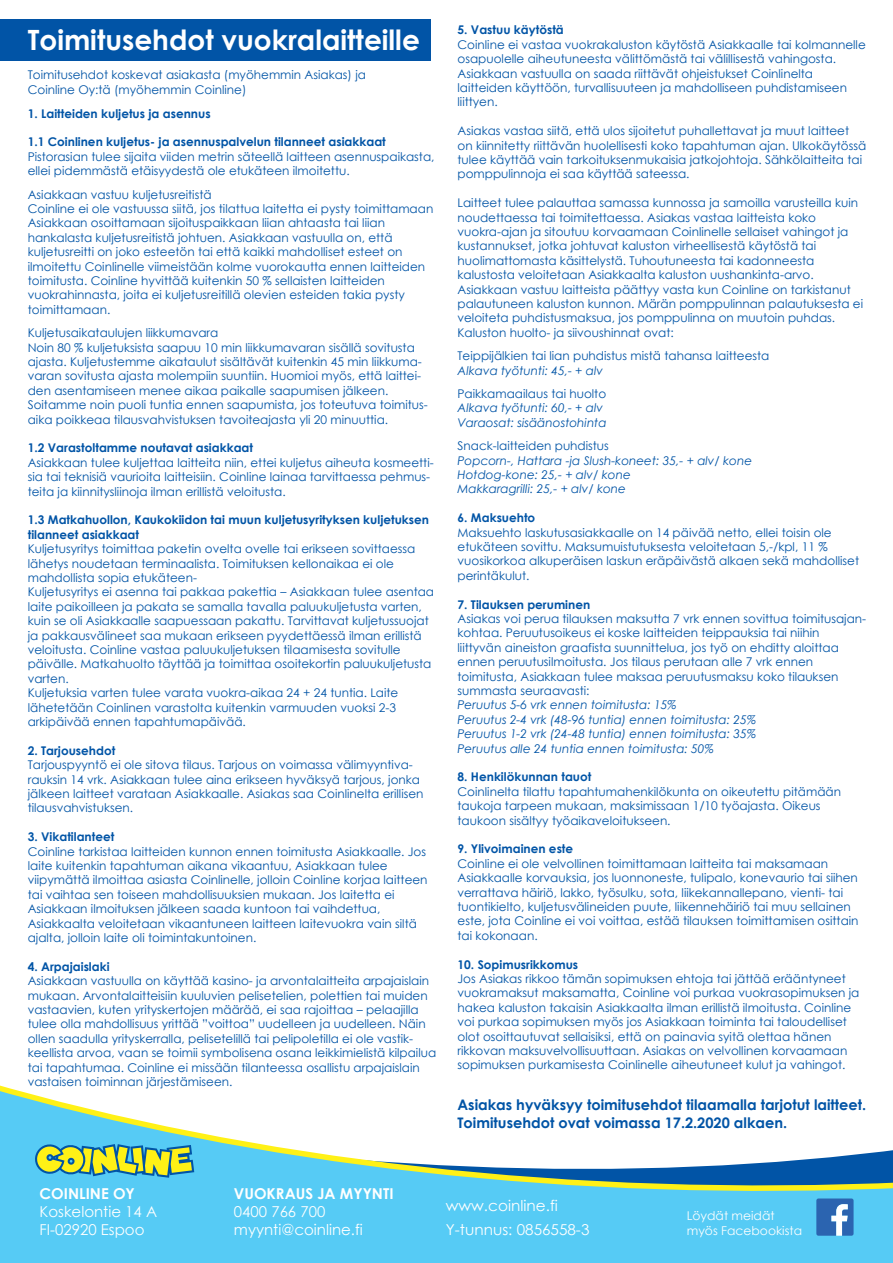
<style>
.page{position:relative;width:893px;height:1263px;background:#fff}
.page>*{position:absolute;margin:0;border:0;box-sizing:border-box;transform-origin:0 0}
.t1{font:700 27.9px "Century Gothic";color:#fff}
.t2{font:15px/18px "Century Gothic";color:#fff}
.t3{font:700 15px "Century Gothic";color:#fff}
.t4{font:700 14.55px/17.4px "Century Gothic";color:#0154a6}
.t5{font:12.15px/14.5px "Century Gothic";color:#fff}
.t6{font:12px/14.4px "Century Gothic";color:#0154a6}
.t7{font:700 12px/14.4px "Century Gothic";color:#0154a6}
.t8{font:italic 12px/14.4px "Century Gothic";color:#0154a6}
</style>
<div class="page">
<div style="left:0;top:19px;width:430px;height:42px;background:#0154a6"></div>
<svg style="left:0;top:1086px;width:893px;height:177px;fill:#56cbf5"></svg>
<svg style="left:816px;top:1198px;width:38px;height:38px"></svg>
<svg style="left:34px;top:1143px;width:160px;height:35px;background:#90bd74"></svg>
<h1 class="t1" style="left:28px;top:18px;width:394px">Toimitusehdot vuokralaitteille</h1>
<p class="t6" style="left:28px;top:67px;width:340px">Toimitusehdot koskevat asiakasta (myöhemmin Asiakas) ja<br>Coinline Oy:tä (myöhemmin Coinline)</p>
<p class="t7" style="left:28px;top:105px;width:184px">1. Laitteiden kuljetus ja asennus</p>
<p class="t7" style="left:28px;top:134px;width:360px">1.1 Coinlinen kuljetus- ja asennuspalvelun tilanneet asiakkaat</p>
<p class="t6" style="left:28px;top:149px;width:408px">Pistorasian tulee sijaita viiden metrin säteellä laitteen asennuspaikasta, ellei pidemmästä etäisyydestä ole etukäteen ilmoitettu.</p>
<p class="t6" style="left:28px;top:187px;width:407px">Asiakkaan vastuu kuljetusreitistä<br>Coinline ei ole vastuussa siitä, jos tilattua laitetta ei pysty toimittamaan Asiakkaan osoittamaan sijoituspaikkaan liian ahtaasta tai liian hankalasta kuljetusreitistä johtuen. Asiakkaan vastuulla on, että kuljetusreitti on joko esteetön tai että kaikki mahdolliset esteet on ilmoitettu Coinlinelle viimeistään kolme vuorokautta ennen laitteiden toimitusta. Coinline hyvittää kuitenkin 50 % sellaisten laitteiden vuokrahinnasta, joita ei kuljetusreitillä olevien esteiden takia pysty toimittamaan.</p>
<p class="t6" style="left:28px;top:325px;width:401px">Kuljetusaikataulujen liikkumavara<br>Noin 80 % kuljetuksista saapuu 10 min liikkumavaran sisällä sovitusta ajasta. Kuljetustemme aikataulut sisältävät kuitenkin 45 min liikkuma&shy;varan sovitusta ajasta molempiin suuntiin. Huomioi myös, että laittei&shy;den asentamiseen menee aikaa paikalle saapumisen jälkeen.<br>Soitamme noin puoli tuntia ennen saapumista, jos toteutuva toimitus&shy;aika poikkeaa tilausvahvistuksen tavoiteajasta yli 20 minuuttia.</p>
<p class="t7" style="left:28px;top:440px;width:227px">1.2 Varastoltamme noutavat asiakkaat</p>
<p class="t6" style="left:28px;top:455px;width:407px">Asiakkaan tulee kuljettaa laitteita niin, ettei kuljetus aiheuta kosmeetti&shy;sia tai teknisiä vaurioita laitteisiin. Coinline lainaa tarvittaessa pehmus&shy;teita ja kiinnitysliinoja ilman erillistä veloitusta.</p>
<p class="t7" style="left:28px;top:512px;width:403px">1.3 Matkahuollon, Kaukokiidon tai muun kuljetusyrityksen kuljetuksen tilanneet asiakkaat</p>
<p class="t6" style="left:28px;top:541px;width:408px">Kuljetusyritys toimittaa paketin ovelta ovelle tai erikseen sovittaessa lähetys noudetaan terminaalista. Toimituksen kellonaikaa ei ole mahdollista sopia etukäteen-<br>Kuljetusyritys ei asenna tai pakkaa pakettia – Asiakkaan tulee asentaa laite paikoilleen ja pakata se samalla tavalla paluukuljetusta varten, kuin se oli Asiakkaalle saapuessaan pakattu. Tarvittavat kuljetussuojat ja pakkausvälineet saa mukaan erikseen pyydettäessä ilman erillistä veloitusta. Coinline vastaa paluukuljetuksen tilaamisesta sovitulle päivälle. Matkahuolto täyttää ja toimittaa osoitekortin paluukuljetusta varten.<br>Kuljetuksia varten tulee varata vuokra-aikaa 24 + 24 tuntia. Laite lähetetään Coinlinen varastolta kuitenkin varmuuden vuoksi 2-3 arkipäivää ennen tapahtumapäivää.</p>
<p class="t7" style="left:28px;top:743px;width:89px">2. Tarjousehdot</p>
<p class="t6" style="left:28px;top:757px;width:397px">Tarjouspyyntö ei ole sitova tilaus. Tarjous on voimassa välimyyntiva&shy;rauksin 14 vrk. Asiakkaan tulee aina erikseen hyväksyä tarjous, jonka jälkeen laitteet varataan Asiakkaalle. Asiakas saa Coinlinelta erillisen tilausvahvistuksen.</p>
<p class="t7" style="left:28px;top:829px;width:88px">3. Vikatilanteet</p>
<p class="t6" style="left:28px;top:844px;width:401px">Coinline tarkistaa laitteiden kunnon ennen toimitusta Asiakkaalle. Jos laite kuitenkin tapahtuman aikana vikaantuu, Asiakkaan tulee viipymättä ilmoittaa asiasta Coinlinelle, jolloin Coinline korjaa laitteen tai vaihtaa sen toiseen mahdollisuuksien mukaan. Jos laitetta ei Asiakkaan ilmoituksen jälkeen saada kuntoon tai vaihdettua, Asiakkaalta veloitetaan vikaantuneen laitteen laitevuokra vain siltä ajalta, jolloin laite oli toimintakuntoinen.</p>
<p class="t7" style="left:28px;top:959px;width:83px">4. Arpajaislaki</p>
<p class="t6" style="left:28px;top:973px;width:410px">Asiakkaan vastuulla on käyttää kasino- ja arvontalaitteita arpajaislain mukaan. Arvontalaitteisiin kuuluvien pelisetelien, polettien tai muiden vastaavien, kuten yrityskertojen määrää, ei saa rajoittaa – pelaajilla tulee olla mahdollisuus yrittää ”voittoa” uudelleen ja uudelleen. Näin ollen saadulla yrityskerralla, pelisetelillä tai pelipoletilla ei ole vastik&shy;keellista arvoa, vaan se toimii symbolisena osana leikkimielistä kilpailua tai tapahtumaa. Coinline ei missään tilanteessa osallistu arpajaislain vastaisen toiminnan järjestämiseen.</p>
<p class="t7" style="left:458px;top:22px;width:108px">5. Vastuu käytöstä</p>
<p class="t6" style="left:458px;top:37px;width:410px">Coinline ei vastaa vuokrakaluston käytöstä Asiakkaalle tai kolmannelle osapuolelle aiheutuneesta välittömästä tai välillisestä vahingosta.<br>Asiakkaan vastuulla on saada riittävät ohjeistukset Coinlinelta laitteiden käyttöön, turvallisuuteen ja mahdolliseen puhdistamiseen liittyen.</p>
<p class="t6" style="left:458px;top:123px;width:410px">Asiakas vastaa siitä, että ulos sijoitetut puhallettavat ja muut laitteet on kiinnitetty riittävän huolellisesti koko tapahtuman ajan. Ulkokäytössä tulee käyttää vain tarkoituksenmukaisia jatkojohtoja. Sähkölaitteita tai pomppulinnoja ei saa käyttää sateessa.</p>
<p class="t6" style="left:458px;top:195px;width:407px">Laitteet tulee palauttaa samassa kunnossa ja samoilla varusteilla kuin noudettaessa tai toimitettaessa. Asiakas vastaa laitteista koko vuokra-ajan ja sitoutuu korvaamaan Coinlinelle sellaiset vahingot ja kustannukset, jotka johtuvat kaluston virheellisestä käytöstä tai huolimattomasta käsittelystä. Tuhoutuneesta tai kadonneesta kalustosta veloitetaan Asiakkaalta kaluston uushankinta-arvo.<br>Asiakkaan vastuu laitteista päättyy vasta kun Coinline on tarkistanut palautuneen kaluston kunnon. Märän pomppulinnan palautuksesta ei veloiteta puhdistusmaksua, jos pomppulinna on muutoin puhdas.<br>Kaluston huolto- ja siivoushinnat ovat:</p>
<p class="t6" style="left:458px;top:348px;width:313px">Teippijälkien tai lian puhdistus mistä tahansa laitteesta</p>
<p class="t8" style="left:458px;top:363px;width:147px">Alkava työtunti: 45,- + alv</p>
<p class="t6" style="left:458px;top:386px;width:150px">Paikkamaailaus tai huolto</p>
<p class="t8" style="left:458px;top:401px;width:151px">Alkava työtunti: 60,- + alv<br>Varaosat: sisäänostohinta</p>
<p class="t6" style="left:458px;top:438px;width:153px">Snack-laitteiden puhdistus</p>
<p class="t8" style="left:458px;top:453px;width:296px">Popcorn-, Hattara -ja Slush-koneet: 35,- + alv/ kone<br>Hotdog-kone: 25,- + alv/ kone<br>Makkaragrilli: 25,- + alv/ kone</p>
<p class="t7" style="left:458px;top:510px;width:79px">6. Maksuehto</p>
<p class="t6" style="left:458px;top:525px;width:403px">Maksuehto laskutusasiakkaalle on 14 päivää netto, ellei toisin ole etukäteen sovittu. Maksumuistutuksesta veloitetaan 5,-/kpl, 11 % vuosikorkoa alkuperäisen laskun eräpäivästä alkaen sekä mahdolliset perintäkulut.</p>
<p class="t7" style="left:458px;top:596px;width:134px">7. Tilauksen peruminen</p>
<p class="t6" style="left:458px;top:611px;width:410px">Asiakas voi perua tilauksen maksutta 7 vrk ennen sovittua toimitusajan&shy;kohtaa. Peruutusoikeus ei koske laitteiden teippauksia tai niihin liittyvän aineiston graafista suunnittelua, jos työ on ehditty aloittaa ennen peruutusilmoitusta. Jos tilaus perutaan alle 7 vrk ennen toimitusta, Asiakkaan tulee maksaa peruutusmaksu koko tilauksen summasta seuraavasti:</p>
<p class="t8" style="left:458px;top:698px;width:300px">Peruutus 5-6 vrk ennen toimitusta: 15%<br>Peruutus 2-4 vrk (48-96 tuntia) ennen toimitusta: 25% Peruutus 1-2 vrk (24-48 tuntia) ennen toimitusta: 35% Peruutus alle 24 tuntia ennen toimitusta: 50%</p>
<p class="t7" style="left:458px;top:769px;width:135px">8. Henkilökunnan tauot</p>
<p class="t6" style="left:458px;top:784px;width:385px">Coinlinelta tilattu tapahtumahenkilökunta on oikeutettu pitämään taukoja tarpeen mukaan, maksimissaan 1/10 työajasta. Oikeus taukoon sisältyy työaikaveloitukseen.</p>
<p class="t7" style="left:458px;top:841px;width:117px">9. Ylivoimainen este</p>
<p class="t6" style="left:458px;top:856px;width:403px">Coinline ei ole velvollinen toimittamaan laitteita tai maksamaan Asiakkaalle korvauksia, jos luonnoneste, tulipalo, konevaurio tai siihen verrattava häiriö, lakko, työsulku, sota, liikekannallepano, vienti- tai tuontikielto, kuljetusvälineiden puute, liikennehäiriö tai muu sellainen este, jota Coinline ei voi voittaa, estää tilauksen toimittamisen osittain tai kokonaan.</p>
<p class="t7" style="left:458px;top:956px;width:122px">10. Sopimusrikkomus</p>
<p class="t6" style="left:458px;top:971px;width:403px">Jos Asiakas rikkoo tämän sopimuksen ehtoja tai jättää erääntyneet vuokramaksut maksamatta, Coinline voi purkaa vuokrasopimuksen ja hakea kaluston takaisin Asiakkaalta ilman erillistä ilmoitusta. Coinline voi purkaa sopimuksen myös jos Asiakkaan toiminta tai taloudelliset olot osoittautuvat sellaisiksi, että on painavia syitä olettaa hänen rikkovan maksuvelvollisuuttaan. Asiakas on velvollinen korvaamaan sopimuksen purkamisesta Coinlinelle aiheutuneet kulut ja vahingot.</p>
<p class="t4" style="left:458px;top:1096px;width:410px">Asiakas hyväksyy toimitusehdot tilaamalla tarjotut laitteet.<br>Toimitusehdot ovat voimassa 17.2.2020 alkaen.</p>
<p class="t3" style="left:40px;top:1182px;width:97px">COINLINE OY</p>
<p class="t2" style="left:40px;top:1202px;width:119px">Koskelontie 14 A<br>FI-02920 Espoo</p>
<p class="t3" style="left:234px;top:1182px;width:161px">VUOKRAUS JA MYYNTI</p>
<p class="t2" style="left:234px;top:1202px;width:130px">0400 766 700 myynti@coinline.fi</p>
<p class="t2" style="left:446px;top:1193px;width:145px;line-height:24px">www.coinline.fi<br>Y-tunnus: 0856558-3</p>
<p class="t5" style="left:687px;top:1208px;width:117px">Löydät meidät myös Facebookista</p>
</div>
